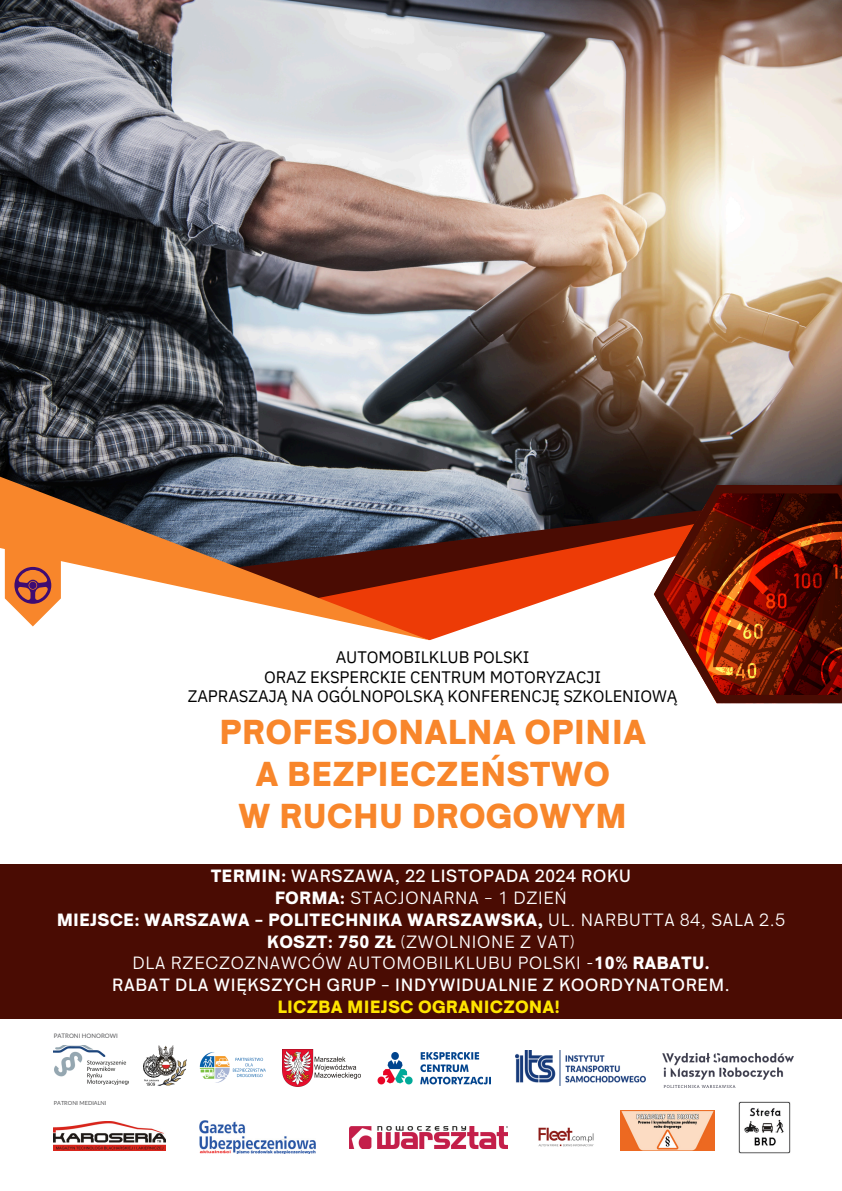
<style>
.page{position:relative;width:842px;height:1191px;background:#fff}
.page>*{position:absolute;margin:0;border:0;box-sizing:border-box;transform-origin:0 0}
.t1{font:900 35px/42px "HK Sentiments";color:#f8862b;text-align:center}
.t2{font:18px/21.8px "HK Sentiments";letter-spacing:.005em;color:#fff;text-align:center}
.t3{font:900 18px "HK Sentiments";letter-spacing:.005em;color:#ffe500}
.t4{font:16.6px/19.5px "IBM Plex Sans";letter-spacing:-.005em;color:#000;text-align:center}
.t5{font:6.1px "Lato";color:#58585a}
.t6{font:5.6px "Lato";color:#58585a}
.s1{font-weight:900}
.s2{font-weight:500}
</style>
<div class="page">
<img style="left:0;top:0;width:842px;height:490px">
<svg style="left:428px;top:490px;width:414px;height:214px"></svg>
<svg style="left:0;top:428px;width:429px;height:212px"></svg>
<svg style="left:5px;top:507px;width:56px;height:119px;background:#e98949"></svg>
<svg style="left:654px;top:485px;width:188px;height:218px;background:#772b1b"></svg>
<div style="left:0;top:863px;width:842px;height:155px;background:#4a0c03"></div>
<img style="left:283px;top:1049px;width:77px;height:36px">
<img style="left:186px;top:1052px;width:80px;height:31px">
<img style="left:378px;top:1052px;width:113px;height:31px">
<img style="left:515px;top:1050px;width:130px;height:35px">
<img style="left:143px;top:1045px;width:43px;height:39px">
<img style="left:54px;top:1045px;width:74px;height:39px">
<img style="left:662px;top:1052px;width:132px;height:35px">
<img style="left:54px;top:1121px;width:112px;height:29px">
<img style="left:350px;top:1126px;width:157px;height:22px">
<img style="left:199px;top:1120px;width:117px;height:33px">
<img style="left:538px;top:1127px;width:56px;height:20px">
<img style="left:620px;top:1110px;width:95px;height:40px">
<img style="left:738px;top:1101px;width:53px;height:52px">
<p class="t4" style="left:188px;top:647px;width:491px">AUTOMOBILKLUB POLSKI<br>ORAZ EKSPERCKIE CENTRUM MOTORYZACJI<br>ZAPRASZAJĄ NA OGÓLNOPOLSKĄ KONFERENCJĘ SZKOLENIOWĄ</p>
<p class="t1" style="left:219px;top:712px;width:428px">PROFESJONALNA OPINIA<br>A BEZPIECZEŃSTWO<br>W RUCHU DROGOWYM</p>
<p class="t2" style="left:57px;top:866px;width:730px"><span class="s1">TERMIN:</span> <span class="s2">WARSZAWA, 22 LISTOPADA 2024 ROKU<br></span><span class="s1">FORMA:</span> STACJONARNA – 1 DZIEŃ<br><span class="s1">MIEJSCE: WARSZAWA – POLITECHNIKA WARSZAWSKA,</span> UL. NARBUTTA 84, SALA 2.5<br><span class="s1">KOSZT: 750 ZŁ</span> (ZWOLNIONE Z VAT)<br>DLA RZECZOZNAWCÓW AUTOMOBILKLUBU POLSKI -<span class="s1">10% RABATU.<br></span><span class="s2">RABAT DLA WIĘKSZYCH GRUP – INDYWIDUALNIE Z KOORDYNATOREM.</span></p>
<p class="t3" style="left:277px;top:996px;width:284px">LICZBA MIEJSC OGRANICZONA!</p>
<h1 class="t5" style="left:54px;top:1032px;width:66px">PATRONI HONOROWI</h1>
<h2 class="t6" style="left:54px;top:1099px;width:54px">PATRONI MEDIALNI</h2>
</div>
